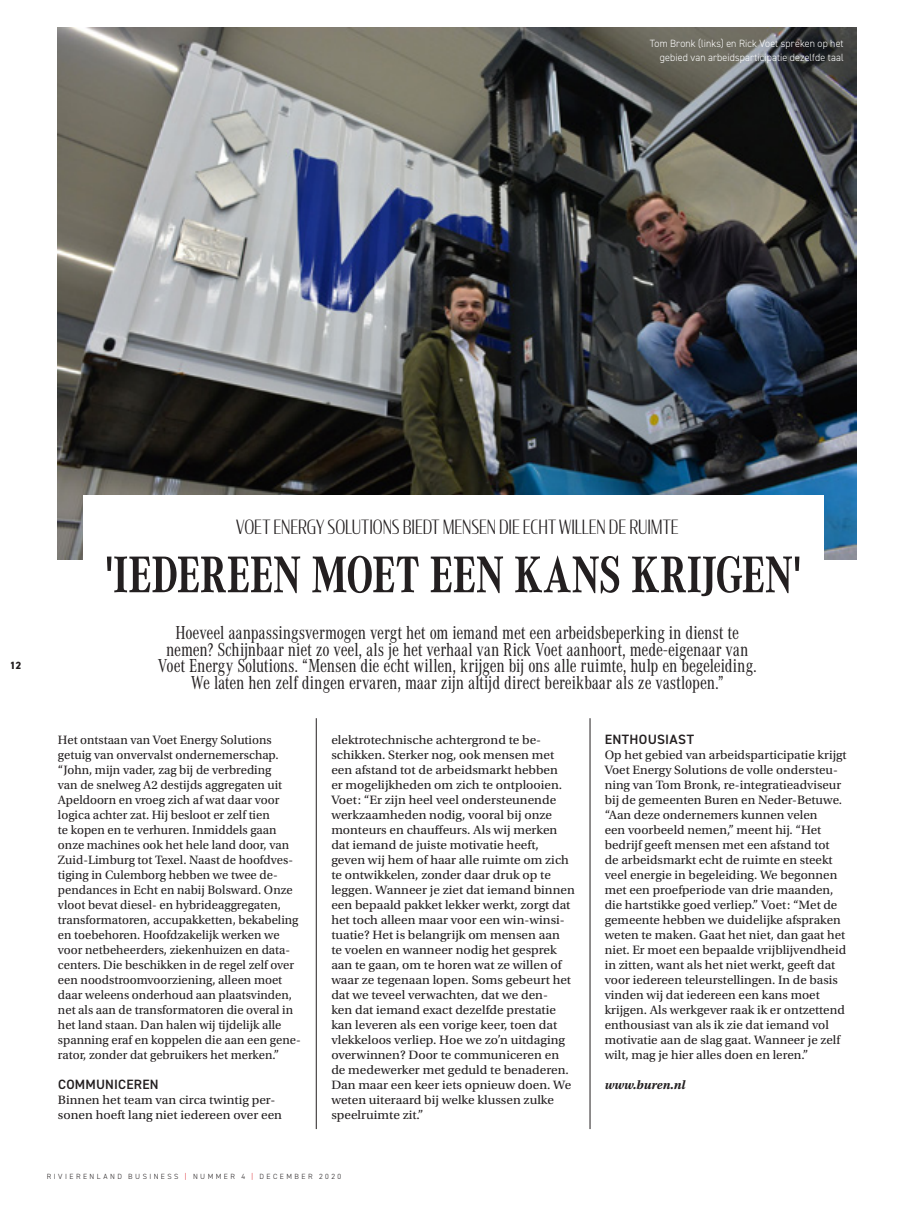
<style>
.page{position:relative;width:915px;height:1212px;background:#fff}
.page>*{position:absolute;margin:0;border:0;box-sizing:border-box;transform-origin:0 0}
.hoofdkop_corporate{font:700 53.4px "Corporate A Cond Pro";letter-spacing:-.01em;color:#231f20;scale:.95 1}
.intro_corperate{font:19.5px/16.5px "Corporate A Cond Pro";letter-spacing:-.01em;color:#231f20;text-align:center;scale:.95 1}
.bijkop{font:300 19.5px "Condor Cond";letter-spacing:-.005em;color:#231f20;scale:.95 1}
.tussenkop_dinn{font:600 13.5px "DIN2014";letter-spacing:.02em;color:#231f20}
.platte_tekst{font:12.75px/15px "Utopia Std";color:#231f20}
.platte_tekst-2{font:12.75px/15px "Utopia Std";color:#231f20;scale:1.05 1}
.platte_tekst-3{font:italic 700 12.75px "Utopia Std";color:#231f20}
.fotbijschrift_dinn{font:300 10.5px "DIN2014";letter-spacing:.01em;color:#fff;scale:.95 1}
.t1{font:800 10.5px "DIN2014";color:#231f20}
.t2{font:300 7.5px "DIN2014";letter-spacing:.325em;color:#231f20}
.s1{color:#d81c23}
</style>
<div class="page">
<hr style="left:316px;top:718px;width:1px;height:411px;background:#231f20">
<hr style="left:589px;top:718px;width:1px;height:411px;background:#231f20">
<img style="left:58px;top:27px;width:798px;height:533px">
<div style="left:83px;top:496px;width:740px;height:127px;background:#fff"></div>
<p class="fotbijschrift_dinn" style="left:649px;top:37px;width:205px">Tom Bronk (links) en Rick Voet spreken op het</p>
<p class="fotbijschrift_dinn" style="left:659px;top:51px;width:195px">gebied van arbeidsparticipatie dezelfde taal</p>
<p class="t1" style="left:10px;top:658px;width:13px">12</p>
<p class="bijkop" style="left:236px;top:515px;width:467px">VOET ENERGY SOLUTIONS BIEDT MENSEN DIE ECHT WILLEN DE RUIMTE</p>
<p class="hoofdkop_corporate" style="left:105px;top:538px;width:734px">'IEDEREEN MOET EEN KANS KRIJGEN'</p>
<p class="intro_corperate" style="left:158px;top:624px;width:631px">Hoeveel aanpassingsvermogen vergt het om iemand met een arbeidsbeperking in dienst te nemen? Schijnbaar niet zo veel, als je het verhaal van Rick Voet aanhoort, mede-eigenaar van Voet Energy Solutions. “Mensen die echt willen, krijgen bij ons alle ruimte, hulp en begeleiding.<br>We laten hen zelf dingen ervaren, maar zijn altijd direct bereikbaar als ze vastlopen.”</p>
<p class="platte_tekst" style="left:58px;top:733px;width:244px">Het ontstaan van Voet Energy Solutions getuig van onvervalst ondernemerschap. “John, mijn vader, zag bij de verbreding<br>van de snelweg A2 destijds aggregaten uit Apeldoorn en vroeg zich af wat daar voor logica achter zat. Hij besloot er zelf tien<br>te kopen en te verhuren. Inmiddels gaan onze machines ook het hele land door, van Zuid-Limburg tot Texel. Naast de hoofdves&shy;tiging in Culemborg hebben we twee de&shy;pendances in Echt en nabij Bolsward. Onze vloot bevat diesel- en hybrideaggregaten, transformatoren, accupakketten, bekabeling en toebehoren. Hoofdzakelijk werken we voor netbeheerders, ziekenhuizen en data&shy;centers. Die beschikken in de regel zelf over een noodstroomvoorziening, alleen moet daar weleens onderhoud aan plaatsvinden, net als aan de transformatoren die overal in het land staan. Dan halen wij tijdelijk alle spanning eraf en koppelen die aan een gene&shy;rator, zonder dat gebruikers het merken.”</p>
<p class="tussenkop_dinn" style="left:58px;top:1075px;width:102px">COMMUNICEREN</p>
<p class="platte_tekst-2" style="left:58px;top:1093px;width:215px">Binnen het team van circa twintig per&shy;sonen hoeft lang niet iedereen over een</p>
<p class="platte_tekst-2" style="left:331px;top:733px;width:233px">elektrotechnische achtergrond te be&shy;schikken. Sterker nog, ook mensen met een afstand tot de arbeidsmarkt hebben<br>er mogelijkheden om zich te ontplooien.<br>Voet: “Er zijn heel veel ondersteunende werkzaamheden nodig, vooral bij onze monteurs en chauffeurs. Als wij merken dat iemand de juiste motivatie heeft, geven wij hem of haar alle ruimte om zich te ontwikkelen, zonder daar druk op te leggen. Wanneer je ziet dat iemand binnen een bepaald pakket lekker werkt, zorgt dat het toch alleen maar voor een win-winsi&shy;tuatie? Het is belangrijk om mensen aan<br>te voelen en wanneer nodig het gesprek aan te gaan, om te horen wat ze willen of waar ze tegenaan lopen. Soms gebeurt het dat we teveel verwachten, dat we den-<br>ken dat iemand exact dezelfde prestatie kan leveren als een vorige keer, toen dat vlekkeloos verliep. Hoe we zo’n uitdaging overwinnen? Door te communiceren en de medewerker met geduld te benaderen.<br>Dan maar een keer iets opnieuw doen. We weten uiteraard bij welke klussen zulke speelruimte zit.”</p>
<p class="tussenkop_dinn" style="left:604px;top:730px;width:91px">ENTHOUSIAST</p>
<p class="platte_tekst" style="left:604px;top:748px;width:243px">Op het gebied van arbeidsparticipatie krijgt Voet Energy Solutions de volle ondersteu&shy;ning van Tom Bronk, re-integratieadviseur bij de gemeenten Buren en Neder-Betuwe. “Aan deze ondernemers kunnen velen<br>een voorbeeld nemen,” meent hij. “Het bedrijf geeft mensen met een afstand tot de arbeidsmarkt echt de ruimte en steekt veel energie in begeleiding. We begonnen met een proefperiode van drie maanden, die hartstikke goed verliep.” Voet: “Met de gemeente hebben we duidelijke afspraken weten te maken. Gaat het niet, dan gaat het niet. Er moet een bepaalde vrijblijvendheid in zitten, want als het niet werkt, geeft dat voor iedereen teleurstellingen. In de basis vinden wij dat iedereen een kans moet krijgen. Als werkgever raak ik er ontzettend enthousiast van als ik zie dat iemand vol motivatie aan de slag gaat. Wanneer je zelf wilt, mag je hier alles doen en leren.”</p>
<p class="platte_tekst-3" style="left:604px;top:1077px;width:82px">www.buren.nl</p>
<p class="t2" style="left:47px;top:1172px;width:296px">RIVIERENLAND BUSINESS <span class="s1">|</span> NUMMER 4 <span class="s1">|</span> DECEMBER 2020</p>
</div>
